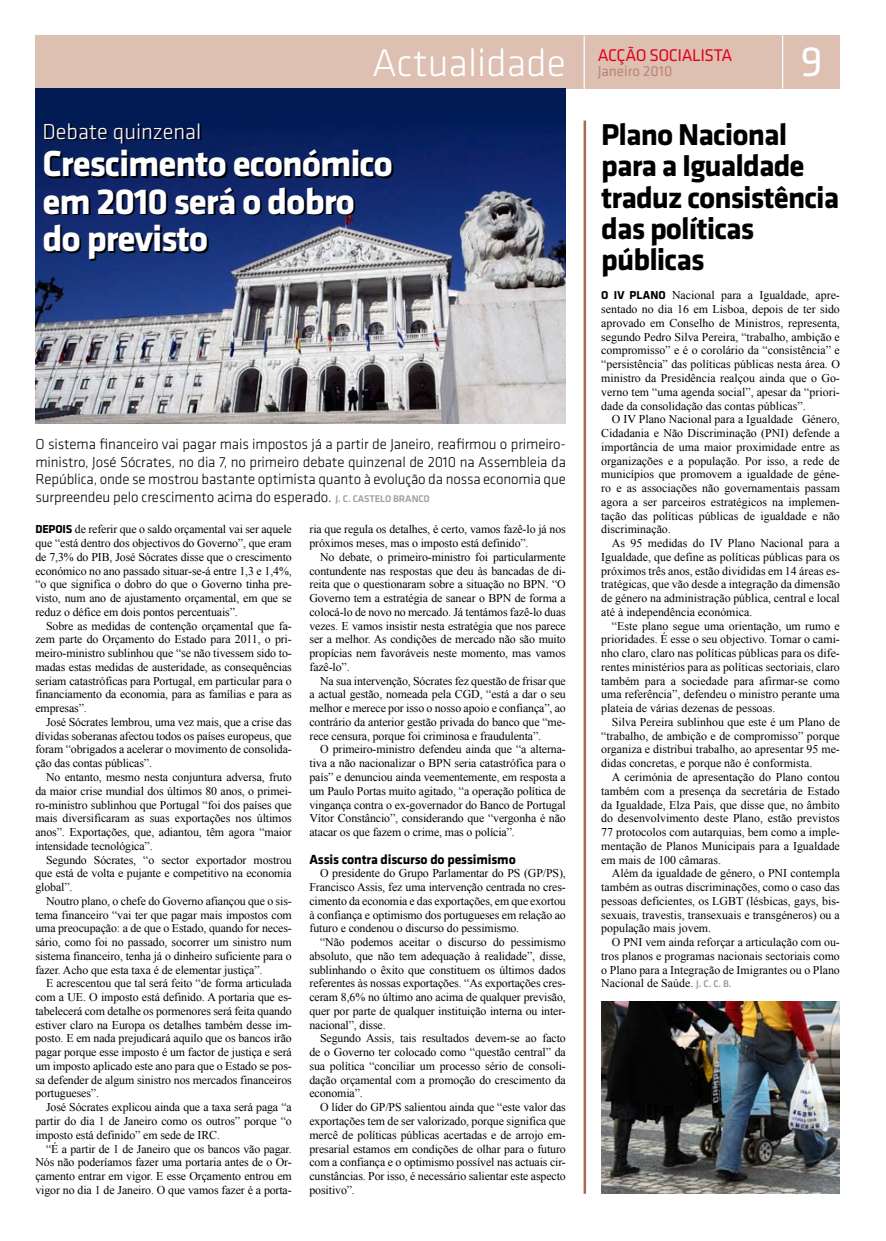
<style>
.page{position:relative;width:886px;height:1241px;background:#fff}
.page>*{position:absolute;margin:0;border:0;box-sizing:border-box;transform-origin:0 0}
.t1{font:40px "Klavika Light OSF";color:#fff}
.t2{font:700 37.5px/37.5px "Klavika";letter-spacing:-.03em;color:#fff}
.t3{font:700 31.25px/31.2px "Klavika";letter-spacing:-.03em;color:#000}
.t4{font:300 22.5px "Klavika";color:#fff}
.t5{font:17.5px "Klavika";letter-spacing:-.02em;color:#e2001a}
.t6{font:300 15px/17.5px "Klavika";letter-spacing:-.01em;color:#000;text-align:justify}
.t7{font:15px "Klavika";color:#b98672}
.t8{font:700 13.75px "Klavika";letter-spacing:-.01em;color:#000}
.t9{font:11.88px/13.8px "Times New Roman";letter-spacing:-.01em;color:#000;text-align:justify}
.t10{font:700 11.88px "Klavika";color:#000}
.s1{font-weight:500;font-size:10px;color:#9c9d9f}
.s2{font-family:"Klavika";font-weight:700}
.s3{font-family:"Klavika";font-weight:500;font-size:10px;color:#9c9d9f}
</style>
<div class="page">
<div style="left:35px;top:35px;width:805px;height:54px;background:#ddc0b2"></div>
<hr style="left:583px;top:35px;width:2px;height:85px;background:#fff">
<hr style="left:782px;top:35px;width:1px;height:54px;background:#fff">
<img style="left:35px;top:89px;width:531px;height:334px">
<hr style="left:583px;top:120px;width:3px;height:1073px;background:#a86b56">
<img style="left:601px;top:1001px;width:239px;height:192px">
<h1 class="t1" style="left:372px;top:42px;width:195px">Actualidade</h1>
<h3 class="t4" style="left:43px;top:119px;width:160px">Debate quinzenal</h3>
<h2 class="t2" style="left:43px;top:145px;width:352px">Crescimento económico em 2010 será o dobro do previsto</h2>
<p class="t6" style="left:35px;top:436px;width:532px">O sistema financeiro vai pagar mais impostos já a partir de Janeiro, reafirmou o primeiro&shy;ministro, José Sócrates, no dia 7, no primeiro debate quinzenal de 2010 na Assembleia da República, onde se mostrou bastante optimista quanto à evolução da nossa economia que surpreendeu pelo crescimento acima do esperado. <span class="s1">J. C. CASTELO BRANCO</span></p>
<p class="t9" style="left:35px;top:522px;width:258px;text-indent:39px">de referir que o saldo orçamental vai ser aquele que “está dentro dos objectivos do Governo”, que eram de 7,3% do PIB, José Sócrates disse que o crescimento económico no ano passado situar-se-á entre 1,3 e 1,4%, “o que significa o dobro do que o Governo tinha pre&shy;visto, num ano de ajustamento orçamental, em que se reduz o défice em dois pontos percentuais”.</p>
<p class="t9" style="left:35px;top:618px;width:258px;text-indent:11px">Sobre as medidas de contenção orçamental que fa&shy;zem parte do Orçamento do Estado para 2011, o pri&shy;meiro-ministro sublinhou que “se não tivessem sido to&shy;madas estas medidas de austeridade, as consequências seriam catastróficas para Portugal, em particular para o financiamento da economia, para as famílias e para as empresas”.</p>
<p class="t9" style="left:35px;top:714px;width:258px;text-indent:11px">José Sócrates lembrou, uma vez mais, que a crise das dívidas soberanas afectou todos os países europeus, que foram “obrigados a acelerar o movimento de consolida&shy;ção das contas públicas”.</p>
<p class="t9" style="left:35px;top:769px;width:258px;text-indent:11px">No entanto, mesmo nesta conjuntura adversa, fruto da maior crise mundial dos últimos 80 anos, o primei&shy;ro-ministro sublinhou que Portugal “foi dos países que mais diversificaram as suas exportações nos últimos anos”. Exportações, que, adiantou, têm agora “maior intensidade tecnológica”.</p>
<p class="t9" style="left:35px;top:852px;width:258px;text-indent:11px">Segundo Sócrates, “o sector exportador mostrou que está de volta e pujante e competitivo na economia global”.</p>
<p class="t9" style="left:35px;top:893px;width:258px;text-indent:11px">Noutro plano, o chefe do Governo afiançou que o sis&shy;tema financeiro “vai ter que pagar mais impostos com uma preocupação: a de que o Estado, quando for neces&shy;sário, como foi no passado, socorrer um sinistro num sistema financeiro, tenha já o dinheiro suficiente para o fazer. Acho que esta taxa é de elementar justiça”.</p>
<p class="t9" style="left:35px;top:976px;width:258px;text-indent:11px">E acrescentou que tal será feito “de forma articulada com a UE. O imposto está definido. A portaria que es&shy;tabelecerá com detalhe os pormenores será feita quando estiver claro na Europa os detalhes também desse im&shy;posto. E em nada prejudicará aquilo que os bancos irão pagar porque esse imposto é um factor de justiça e será um imposto aplicado este ano para que o Estado se pos&shy;sa defender de algum sinistro nos mercados financeiros portugueses”.</p>
<p class="t9" style="left:35px;top:1099px;width:258px;text-indent:11px">José Sócrates explicou ainda que a taxa será paga “a partir do dia 1 de Janeiro como os outros” porque “o imposto está definido” em sede de IRC.</p>
<p class="t9" style="left:35px;top:1141px;width:258px;text-indent:11px">“É a partir de 1 de Janeiro que os bancos vão pagar.<br>Nós não poderíamos fazer uma portaria antes de o Or&shy;çamento entrar em vigor. E esse Orçamento entrou em vigor no dia 1 de Janeiro. O que vamos fazer é a porta-</p>
<p class="t10" style="left:35px;top:523px;width:14px">Depois</p>
<p class="t9" style="left:309px;top:522px;width:258px">ria que regula os detalhes, é certo, vamos fazê-lo já nos próximos meses, mas o imposto está definido”.</p>
<p class="t9" style="left:309px;top:549px;width:258px;text-indent:11px">No debate, o primeiro-ministro foi particularmente contundente nas respostas que deu às bancadas de di&shy;reita que o questionaram sobre a situação no BPN. “O Governo tem a estratégia de sanear o BPN de forma a colocá-lo de novo no mercado. Já tentámos fazê-lo duas vezes. E vamos insistir nesta estratégia que nos parece ser a melhor. As condições de mercado não são muito propícias nem favoráveis neste momento, mas vamos fazê-lo”.</p>
<p class="t9" style="left:309px;top:673px;width:258px;text-indent:11px">Na sua intervenção, Sócrates fez questão de frisar que a actual gestão, nomeada pela CGD, “está a dar o seu melhor e merece por isso o nosso apoio e confiança”, ao contrário da anterior gestão privada do banco que “me&shy;rece censura, porque foi criminosa e fraudulenta”.</p>
<p class="t9" style="left:309px;top:742px;width:258px;text-indent:11px">O primeiro-ministro defendeu ainda que “a alterna&shy;tiva a não nacionalizar o BPN seria catastrófica para o país” e denunciou ainda veementemente, em resposta a um Paulo Portas muito agitado, “a operação política de vingança contra o ex-governador do Banco de Portugal Vítor Constâncio”, considerando que “vergonha é não atacar os que fazem o crime, mas o polícia”.</p>
<p class="t8" style="left:309px;top:851px;width:208px">Assis contra discurso do pessimismo</p>
<p class="t9" style="left:309px;top:866px;width:258px;text-indent:11px">O presidente do Grupo Parlamentar do PS (GP/PS), Francisco Assis, fez uma intervenção centrada no cres&shy;cimento da economia e das exportações, em que exortou à confiança e optimismo dos portugueses em relação ao futuro e condenou o discurso do pessimismo.</p>
<p class="t9" style="left:309px;top:934px;width:258px;text-indent:11px">“Não podemos aceitar o discurso do pessimismo absoluto, que não tem adequação à realidade”, disse, sublinhando o êxito que constituem os últimos dados referentes às nossas exportações. “As exportações cres&shy;ceram 8,6% no último ano acima de qualquer previsão, quer por parte de qualquer instituição interna ou inter&shy;nacional”, disse.</p>
<p class="t9" style="left:309px;top:1031px;width:258px;text-indent:11px">Segundo Assis, tais resultados devem-se ao facto de o Governo ter colocado como “questão central” da sua política “conciliar um processo sério de consoli&shy;dação orçamental com a promoção do crescimento da economia”.</p>
<p class="t9" style="left:309px;top:1099px;width:258px;text-indent:11px">O líder do GP/PS salientou ainda que “este valor das exportações tem de ser valorizado, porque significa que mercê de políticas públicas acertadas e de arrojo em&shy;presarial estamos em condições de olhar para o futuro com a confiança e o optimismo possível nas actuais cir&shy;cunstâncias. Por isso, é necessário salientar este aspecto positivo”.</p>
<h3 class="t5" style="left:598px;top:46px;width:127px">ACÇÃO SOCIALISTA</h3>
<p class="t7" style="left:598px;top:63px;width:76px">Janeiro 2010</p>
<h3 class="t3" style="left:601px;top:120px;width:240px">Plano Nacional para a Igualdade traduz consistência das políticas públicas</h3>
<p class="t9" style="left:601px;top:288px;width:240px"><span class="s2">O IV Plano</span> Nacional para a Igualdade, apre&shy;sentado no dia 16 em Lisboa, depois de ter sido aprovado em Conselho de Ministros, representa, segundo Pedro Silva Pereira, “trabalho, ambição e compromisso” e é o corolário da “consistência” e “persistência” das políticas públicas nesta área. O ministro da Presidência realçou ainda que o Go&shy;verno tem “uma agenda social”, apesar da “priori&shy;dade da consolidação das contas públicas”.</p>
<p class="t9" style="left:601px;top:412px;width:240px;text-indent:11px">O IV Plano Nacional para a Igualdade Género, Cidadania e Não Discriminação (PNI) defende a importância de uma maior proximidade entre as organizações e a população. Por isso, a rede de municípios que promovem a igualdade de géne&shy;ro e as associações não governamentais passam agora a ser parceiros estratégicos na implemen&shy;tação das políticas públicas de igualdade e não discriminação.</p>
<p class="t9" style="left:601px;top:536px;width:240px;text-indent:11px">As 95 medidas do IV Plano Nacional para a Igualdade, que define as políticas públicas para os próximos três anos, estão divididas em 14 áreas es&shy;tratégicas, que vão desde a integração da dimensão de género na administração pública, central e local até à independência económica.</p>
<p class="t9" style="left:601px;top:618px;width:240px;text-indent:11px">“Este plano segue uma orientação, um rumo e prioridades. É esse o seu objectivo. Tornar o cami&shy;nho claro, claro nas políticas públicas para os dife&shy;rentes ministérios para as políticas sectoriais, claro também para a sociedade para afirmar-se como uma referência”, defendeu o ministro perante uma plateia de várias dezenas de pessoas.</p>
<p class="t9" style="left:601px;top:714px;width:240px;text-indent:11px">Silva Pereira sublinhou que este é um Plano de “trabalho, de ambição e de compromisso” porque organiza e distribui trabalho, ao apresentar 95 me&shy;didas concretas, e porque não é conformista.</p>
<p class="t9" style="left:601px;top:769px;width:240px;text-indent:11px">A cerimónia de apresentação do Plano contou também com a presença da secretária de Estado da Igualdade, Elza Pais, que disse que, no âmbito do desenvolvimento deste Plano, estão previstos 77 protocolos com autarquias, bem como a imple&shy;mentação de Planos Municipais para a Igualdade em mais de 100 câmaras.</p>
<p class="t9" style="left:601px;top:866px;width:240px;text-indent:11px">Além da igualdade de género, o PNI contempla também as outras discriminações, como o caso das pessoas deficientes, os LGBT (lésbicas, gays, bis&shy;sexuais, travestis, transexuais e transgéneros) ou a população mais jovem.</p>
<p class="t9" style="left:601px;top:934px;width:240px;text-indent:11px">O PNI vem ainda reforçar a articulação com ou&shy;tros planos e programas nacionais sectoriais como o Plano para a Integração de Imigrantes ou o Plano Nacional de Saúde. <span class="s3">J. C. C. B.</span></p>
</div>
